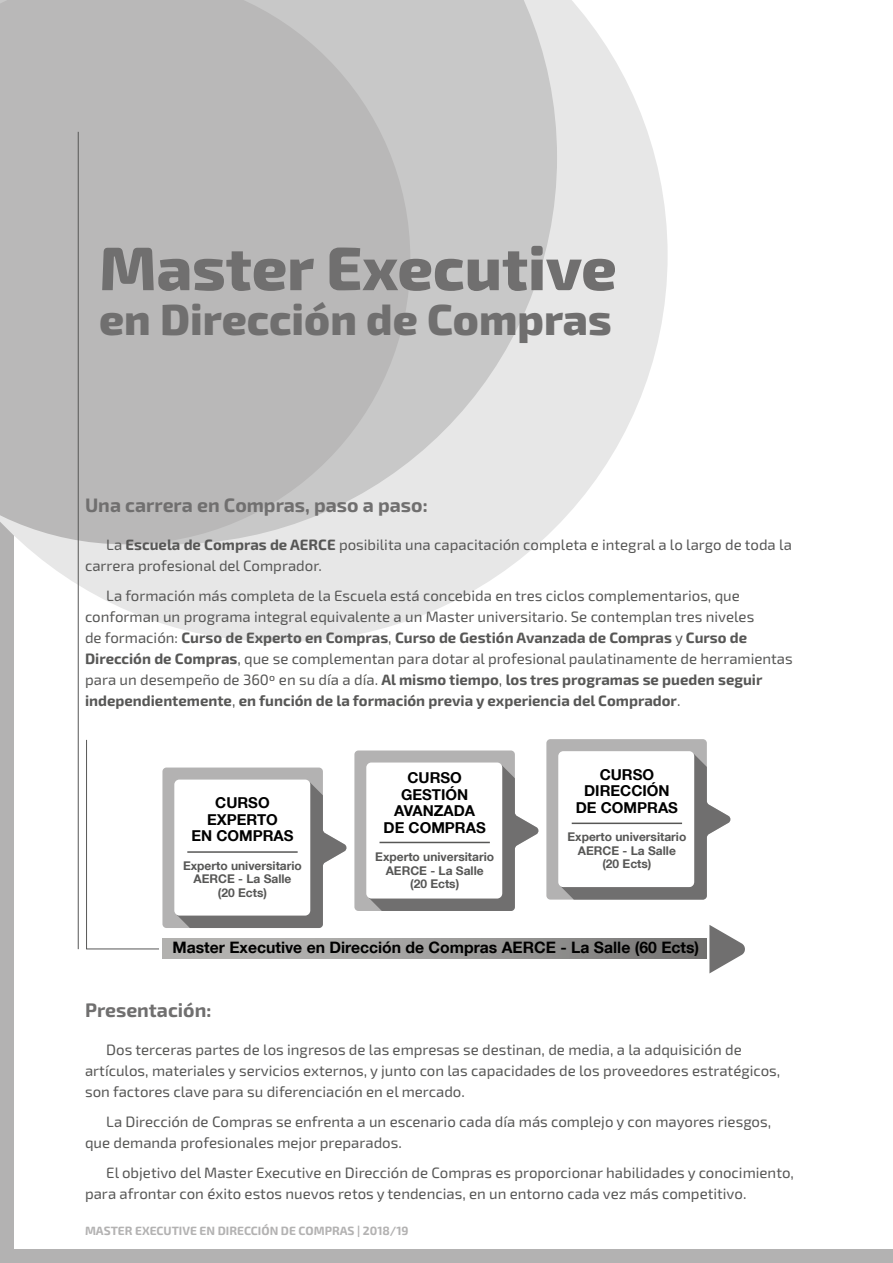
<style>
.page{position:relative;width:893px;height:1263px;background:#fff}
.page>*{position:absolute;margin:0;border:0;box-sizing:border-box;transform-origin:0 0}
.t1{font:800 61.5px "Exo 2";color:#706f6f}
.t2{font:800 43.5px "Exo 2";color:#706f6f}
.t3{font:700 19.5px "Exo 2";color:#706f6f}
.t4{font:700 15.75px "Helvetica Neue LT Com";color:#000}
.t5{font:15px/21px "Exo 2";color:#575756}
.t6{font:700 15px/16.5px "Helvetica Neue LT Com";color:#000;text-align:center}
.t7{font:700 12px/13.5px "Helvetica Neue LT Com";color:#575756;text-align:center}
.t8{font:700 12px "Exo 2";color:#b3b2b2}
.s1{font-weight:700}
</style>
<div class="page">
<div style="left:0;top:0;width:14px;height:1263px;background:#b3b2b2"></div>
<div style="left:0;top:1249px;width:893px;height:14px;background:#b3b2b2"></div>
<svg style="left:24px;top:0;width:644px;height:642px;fill:#e7e7e7"></svg>
<svg style="left:410px;top:0;width:147px;height:544px;background:#d2d2d2"></svg>
<svg style="left:0;top:0;width:410px;height:544px;background:#bbb"></svg>
<svg style="left:86px;top:739px;width:261px;height:210px"></svg>
<svg style="left:354px;top:750px;width:185px;height:161px"></svg>
<svg style="left:546px;top:739px;width:185px;height:160px"></svg>
<div style="left:558px;top:751px;width:136px;height:136px;background:#fff;border-radius:5px"></div>
<svg style="left:709px;top:925px;width:36px;height:48px"></svg>
<div style="left:162px;top:938px;width:545px;height:21px;background:linear-gradient(to right,#bebdbb,#7a7978)"></div>
<hr style="left:187px;top:851px;width:111px;height:2px;background:#575756">
<hr style="left:379px;top:842px;width:111px;height:1px;background:#575756">
<hr style="left:572px;top:822px;width:110px;height:2px;background:#575756">
<hr style="left:78px;top:132px;width:1px;height:817px;background:#575756">
<h1 class="t1" style="left:99px;top:231px;width:519px">Master Executive</h1>
<h2 class="t2" style="left:99px;top:293px;width:514px">en Dirección de Compras</h2>
<h3 class="t3" style="left:85px;top:494px;width:344px">Una carrera en Compras, paso a paso:</h3>
<p class="t5" style="left:85px;top:535px;width:708px;text-indent:21px">La <span class="s1">Escuela de Compras de AERCE</span> posibilita una capacitación completa e integral a lo largo de toda la carrera profesional del Comprador.</p>
<p class="t5" style="left:85px;top:585px;width:709px;text-indent:21px">La formación más completa de la Escuela está concebida en tres ciclos complementarios, que conforman un programa integral equivalente a un Master universitario. Se contemplan tres niveles<br>de formación: <span class="s1">Curso de Experto en Compras</span>, <span class="s1">Curso de Gestión Avanzada de Compras</span> y <span class="s1">Curso de Dirección de Compras</span>, que se complementan para dotar al profesional paulatinamente de herramientas para un desempeño de 360º en su día a día. <span class="s1">Al mismo tiempo</span>, <span class="s1">los tres programas se pueden seguir independientemente</span>, <span class="s1">en función de la formación previa y experiencia del Comprador</span>.</p>
<p class="t6" style="left:191px;top:794px;width:104px">CURSO<br>EXPERTO<br>EN COMPRAS</p>
<p class="t7" style="left:183px;top:858px;width:120px">Experto universitario<br>AERCE - La Salle<br>(20 Ects)</p>
<p class="t6" style="left:384px;top:769px;width:104px">CURSO<br>GESTIÓN<br>AVANZADA<br>DE COMPRAS</p>
<p class="t7" style="left:375px;top:850px;width:120px">Experto universitario<br>AERCE - La Salle<br>(20 Ects)</p>
<p class="t6" style="left:576px;top:766px;width:104px">CURSO<br>DIRECCIÓN<br>DE COMPRAS</p>
<p class="t7" style="left:567px;top:830px;width:120px">Experto universitario<br>AERCE - La Salle<br>(20 Ects)</p>
<p class="t4" style="left:172px;top:938px;width:528px">Master Executive en Dirección de Compras AERCE - La Salle (60 Ects)</p>
<h3 class="t3" style="left:85px;top:999px;width:128px">Presentación:</h3>
<p class="t5" style="left:85px;top:1040px;width:697px;text-indent:21px">Dos terceras partes de los ingresos de las empresas se destinan, de media, a la adquisición de artículos, materiales y servicios externos, y junto con las capacidades de los proveedores estratégicos, son factores clave para su diferenciación en el mercado.</p>
<p class="t5" style="left:85px;top:1111px;width:688px;text-indent:21px">La Dirección de Compras se enfrenta a un escenario cada día más complejo y con mayores riesgos, que demanda profesionales mejor preparados.</p>
<p class="t5" style="left:85px;top:1162px;width:710px;text-indent:21px">El objetivo del Master Executive en Dirección de Compras es proporcionar habilidades y conocimiento, para afrontar con éxito estos nuevos retos y tendencias, en un entorno cada vez más competitivo.</p>
<p class="t8" style="left:85px;top:1224px;width:325px">MASTER EXECUTIVE EN DIRECCIÓN DE COMPRAS | 2018/19</p>
</div>
